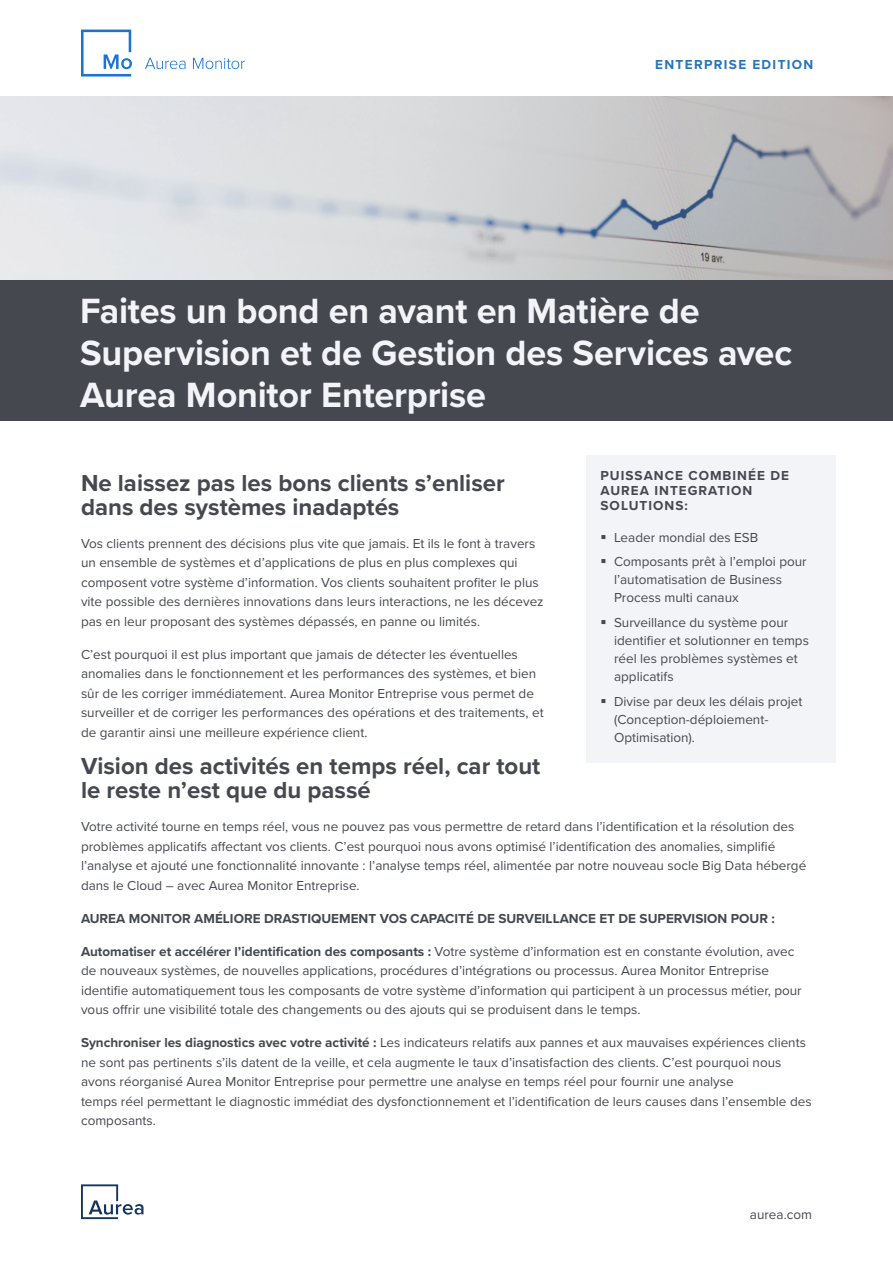
<style>
.page{position:relative;width:893px;height:1263px;background:#fff}
.page>*{position:absolute;margin:0;border:0;box-sizing:border-box;transform-origin:0 0}
.paper_title{font:700 36.3px/42px "Proxima Nova";letter-spacing:-.005em;color:#f3f4f7}
.body_copy{font:700 24px/24px "Proxima Nova";color:#45484f}
.body_copy-2{font:13.5px/19.5px "Proxima Nova";color:#45484f}
.body_copy-3{font:700 13.5px "Proxima Nova";color:#45484f}
.body_copy-4{font:700 13.5px/15px "Proxima Nova";letter-spacing:.075em;color:#45484f}
.body_copy-5{font:700 13.5px "Proxima Nova";letter-spacing:.1em;color:#2873ba}
.s1{font-weight:700}
</style>
<div class="page">
<svg style="left:81px;top:30px;width:51px;height:47px"></svg>
<svg style="left:145px;top:58px;width:40px;height:11px"></svg>
<svg style="left:193px;top:58px;width:52px;height:11px"></svg>
<svg style="left:81px;top:1184px;width:62px;height:35px"></svg>
<div style="left:586px;top:455px;width:250px;height:307px;background:#f3f4f7"></div>
<img style="left:0;top:96px;width:893px;height:184px">
<div style="left:0;top:280px;width:893px;height:141px;background:#45484f"></div>
<p class="body_copy-5" style="left:655px;top:54px;width:160px">ENTERPRISE EDITION</p>
<p class="paper_title" style="left:80px;top:289px;width:714px">Faites un bond en avant en Matière de<br>Supervision et de Gestion des Services avec<br>Aurea Monitor Enterprise</p>
<p class="body_copy-4" style="left:600px;top:468px;width:190px">PUISSANCE COMBINÉE DE<br>AUREA INTEGRATION<br>SOLUTIONS:</p>
<p class="body_copy-2" style="left:600px;top:527px;width:159px">▪ Leader mondial des ESB</p>
<p class="body_copy-2" style="left:614px;top:552px;width:194px;line-height:18px;text-indent:-14px">▪ Composants prêt à l’emploi pour l’automatisation de Business<br>Process multi canaux</p>
<p class="body_copy-2" style="left:614px;top:613px;width:196px;line-height:18px;text-indent:-14px">▪ Surveillance du système pour identifier et solutionner en temps réel les problèmes systèmes et applicatifs</p>
<p class="body_copy-2" style="left:614px;top:692px;width:190px;line-height:18px;text-indent:-14px">▪ Divise par deux les délais projet (Conception-déploiement-<br>Optimisation).</p>
<p class="body_copy" style="left:81px;top:470px;width:425px">Ne laissez pas les bons clients s’enliser dans des systèmes inadaptés</p>
<p class="body_copy-2" style="left:81px;top:533px;width:464px">Vos clients prennent des décisions plus vite que jamais. Et ils le font à travers un ensemble de systèmes et d’applications de plus en plus complexes qui composent votre système d’information. Vos clients souhaitent profiter le plus vite possible des dernières innovations dans leurs interactions, ne les décevez pas en leur proposant des systèmes dépassés, en panne ou limités.</p>
<p class="body_copy-2" style="left:81px;top:644px;width:464px">C’est pourquoi il est plus important que jamais de détecter les éventuelles anomalies dans le fonctionnement et les performances des systèmes, et bien sûr de les corriger immédiatement. Aurea Monitor Entreprise vous permet de surveiller et de corriger les performances des opérations et des traitements, et de garantir ainsi une meilleure expérience client.</p>
<p class="body_copy" style="left:81px;top:753px;width:461px">Vision des activités en temps réel, car tout le reste n’est que du passé</p>
<p class="body_copy-2" style="left:81px;top:816px;width:727px">Votre activité tourne en temps réel, vous ne pouvez pas vous permettre de retard dans l’identification et la résolution des problèmes applicatifs affectant vos clients. C’est pourquoi nous avons optimisé l’identification des anomalies, simplifié l’analyse et ajouté une fonctionnalité innovante : l’analyse temps réel, alimentée par notre nouveau socle Big Data hébergé dans le Cloud – avec Aurea Monitor Entreprise.</p>
<p class="body_copy-3" style="left:81px;top:908px;width:695px">AUREA MONITOR AMÉLIORE DRASTIQUEMENT VOS CAPACITÉ DE SURVEILLANCE ET DE SUPERVISION POUR :</p>
<p class="body_copy-2" style="left:81px;top:941px;width:722px"><span class="s1">Automatiser et accélérer l’identification des composants :</span> Votre système d’information est en constante évolution, avec de nouveaux systèmes, de nouvelles applications, procédures d’intégrations ou processus. Aurea Monitor Entreprise identifie automatiquement tous les composants de votre système d’information qui participent à un processus métier, pour vous offrir une visibilité totale des changements ou des ajouts qui se produisent dans le temps.</p>
<p class="body_copy-2" style="left:81px;top:1032px;width:732px"><span class="s1">Synchroniser les diagnostics avec votre activité :</span> Les indicateurs relatifs aux pannes et aux mauvaises expériences clients ne sont pas pertinents s’ils datent de la veille, et cela augmente le taux d’insatisfaction des clients. C’est pourquoi nous avons réorganisé Aurea Monitor Entreprise pour permettre une analyse en temps réel pour fournir une analyse<br>temps réel permettant le diagnostic immédiat des dysfonctionnement et l’identification de leurs causes dans l’ensemble des composants.</p>
<p class="body_copy-2" style="left:750px;top:1204px;width:64px">aurea.com</p>
</div>
